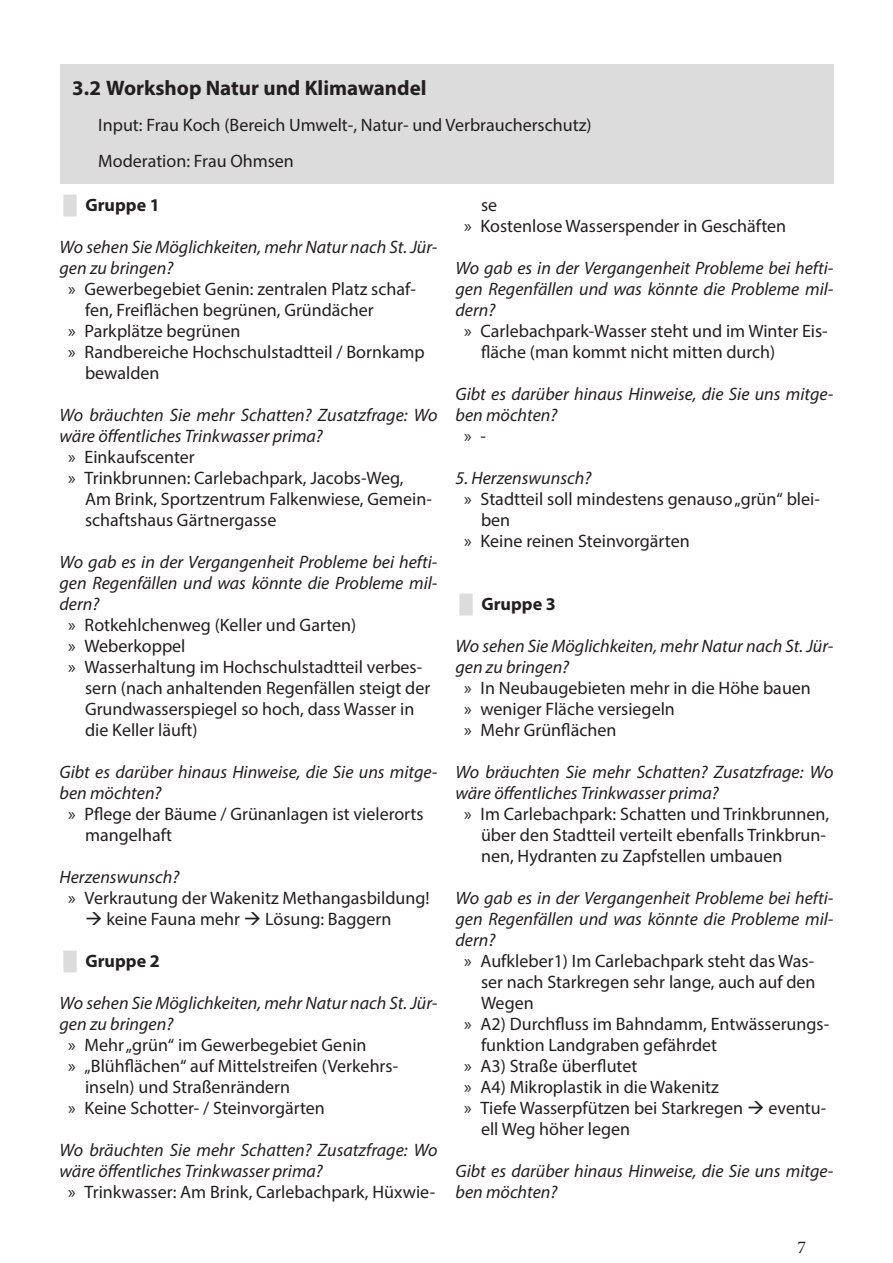
<style>
.page{position:relative;width:893px;height:1263px;background:#fff}
.page>*{position:absolute;margin:0;border:0;box-sizing:border-box;transform-origin:0 0}
.t1{font:700 21px "Myriad Pro";color:#231f20}
.t2{font:18px/21px "Myriad Pro";color:#231f20}
.Workshopfragen{font:italic 18px/21px "Myriad Pro";color:#231f20}
.t3{font:700 18px "Myriad Pro";color:#231f20}
.t4{font:18px "Minion Pro";color:#231f20}
.s1{font-family:"Arial";color:#dcdcdc}
.s2{font-family:"Arial";font-weight:400;color:#dcdcdc}
</style>
<div class="page">
<div style="left:60px;top:64px;width:773px;height:120px;background:#dcdcdc"></div>
<p class="t1" style="left:72px;top:74px;width:356px">3.2 Workshop Natur und Klimawandel</p>
<p class="t2" style="left:77px;top:114px;width:516px"><span class="s1">█</span> Input: Frau Koch (Bereich Umwelt-, Natur- und Verbraucherschutz)</p>
<p class="t2" style="left:77px;top:150px;width:219px"><span class="s1">█</span> Moderation: Frau Ohmsen</p>
<p class="t3" style="left:64px;top:193px;width:98px"><span class="s2">█</span> Gruppe 1</p>
<p class="Workshopfragen" style="left:60px;top:236px;width:379px">Wo sehen Sie Möglichkeiten, mehr Natur nach St. Jür&shy;gen zu bringen?</p>
<p class="t2" style="left:85px;top:278px;width:332px;text-indent:-17px">» Gewerbegebiet Genin: zentralen Platz schaf&shy;fen, Freiflächen begrünen, Gründächer</p>
<p class="t2" style="left:68px;top:320px;width:174px">» Parkplätze begrünen</p>
<p class="t2" style="left:85px;top:341px;width:341px;text-indent:-17px">» Randbereiche Hochschulstadtteil / Bornkamp bewalden</p>
<p class="Workshopfragen" style="left:60px;top:404px;width:379px">Wo bräuchten Sie mehr Schatten? Zusatzfrage: Wo wäre öffentliches Trinkwasser prima?</p>
<p class="t2" style="left:68px;top:446px;width:128px">» Einkaufscenter</p>
<p class="t2" style="left:85px;top:467px;width:348px;text-indent:-17px">» Trinkbrunnen: Carlebachpark, Jacobs-Weg,<br>Am Brink, Sportzentrum Falkenwiese, Gemein&shy;schaftshaus Gärtnergasse</p>
<p class="Workshopfragen" style="left:60px;top:551px;width:379px;text-align:justify">Wo gab es in der Vergangenheit Probleme bei hefti&shy;gen Regenfällen und was könnte die Probleme mil&shy;dern?</p>
<p class="t2" style="left:68px;top:614px;width:290px">» Rotkehlchenweg (Keller und Garten)</p>
<p class="t2" style="left:68px;top:635px;width:119px">» Weberkoppel</p>
<p class="t2" style="left:85px;top:656px;width:347px;text-indent:-17px">» Wasserhaltung im Hochschulstadtteil verbes&shy;sern (nach anhaltenden Regenfällen steigt der Grundwasserspiegel so hoch, dass Wasser in die Keller läuft)</p>
<p class="Workshopfragen" style="left:60px;top:761px;width:379px">Gibt es darüber hinaus Hinweise, die Sie uns mitge&shy;ben möchten?</p>
<p class="t2" style="left:85px;top:803px;width:340px;text-indent:-17px">» Pflege der Bäume / Grünanlagen ist vielerorts mangelhaft</p>
<p class="Workshopfragen" style="left:60px;top:866px;width:121px">Herzenswunsch?</p>
<p class="t2" style="left:68px;top:887px;width:363px">» Verkrautung der Wakenitz Methangasbildung!</p>
<p class="t2" style="left:85px;top:908px;width:308px">→ keine Fauna mehr → Lösung: Baggern</p>
<p class="t3" style="left:64px;top:949px;width:98px"><span class="s2">█</span> Gruppe 2</p>
<p class="Workshopfragen" style="left:60px;top:992px;width:379px">Wo sehen Sie Möglichkeiten, mehr Natur nach St. Jür&shy;gen zu bringen?</p>
<p class="t2" style="left:68px;top:1034px;width:300px">» Mehr „grün“ im Gewerbegebiet Genin</p>
<p class="t2" style="left:85px;top:1055px;width:315px;text-indent:-17px">» „Blühflächen“ auf Mittelstreifen (Verkehrs&shy;inseln) und Straßenrändern</p>
<p class="t2" style="left:68px;top:1097px;width:258px">» Keine Schotter- / Steinvorgärten</p>
<p class="Workshopfragen" style="left:60px;top:1139px;width:379px">Wo bräuchten Sie mehr Schatten? Zusatzfrage: Wo wäre öffentliches Trinkwasser prima?</p>
<p class="t2" style="left:68px;top:1181px;width:369px">» Trinkwasser: Am Brink, Carlebachpark, Hüxwie-</p>
<p class="t2" style="left:481px;top:194px;width:18px">se</p>
<p class="t2" style="left:464px;top:215px;width:324px">» Kostenlose Wasserspender in Geschäften</p>
<p class="Workshopfragen" style="left:455px;top:257px;width:379px;text-align:justify">Wo gab es in der Vergangenheit Probleme bei hefti&shy;gen Regenfällen und was könnte die Probleme mil&shy;dern?</p>
<p class="t2" style="left:481px;top:320px;width:348px;text-indent:-17px">» Carlebachpark-Wasser steht und im Winter Eis&shy;fläche (man kommt nicht mitten durch)</p>
<p class="Workshopfragen" style="left:455px;top:383px;width:379px">Gibt es darüber hinaus Hinweise, die Sie uns mitge&shy;ben möchten?</p>
<p class="t2" style="left:464px;top:425px;width:24px">» -</p>
<p class="Workshopfragen" style="left:455px;top:467px;width:137px">5. Herzenswunsch?</p>
<p class="t2" style="left:481px;top:488px;width:340px;text-indent:-17px">» Stadtteil soll mindestens genauso „grün“ blei&shy;ben</p>
<p class="t2" style="left:464px;top:530px;width:227px">» Keine reinen Steinvorgärten</p>
<p class="t3" style="left:460px;top:592px;width:98px"><span class="s2">█</span> Gruppe 3</p>
<p class="Workshopfragen" style="left:455px;top:635px;width:379px">Wo sehen Sie Möglichkeiten, mehr Natur nach St. Jür&shy;gen zu bringen?</p>
<p class="t2" style="left:464px;top:677px;width:348px">» In Neubaugebieten mehr in die Höhe bauen</p>
<p class="t2" style="left:464px;top:698px;width:212px">» weniger Fläche versiegeln</p>
<p class="t2" style="left:464px;top:719px;width:154px">» Mehr Grünflächen</p>
<p class="Workshopfragen" style="left:455px;top:761px;width:379px">Wo bräuchten Sie mehr Schatten? Zusatzfrage: Wo wäre öffentliches Trinkwasser prima?</p>
<p class="t2" style="left:481px;top:803px;width:350px;text-indent:-17px">» Im Carlebachpark: Schatten und Trinkbrunnen, über den Stadtteil verteilt ebenfalls Trinkbrun&shy;nen, Hydranten zu Zapfstellen umbauen</p>
<p class="Workshopfragen" style="left:455px;top:887px;width:379px;text-align:justify">Wo gab es in der Vergangenheit Probleme bei hefti&shy;gen Regenfällen und was könnte die Probleme mil&shy;dern?</p>
<p class="t2" style="left:481px;top:950px;width:336px;text-align:justify;text-indent:-17px">» Aufkleber1) Im Carlebachpark steht das Was&shy;ser nach Starkregen sehr lange, auch auf den Wegen</p>
<p class="t2" style="left:481px;top:1013px;width:350px;text-indent:-17px">» A2) Durchfluss im Bahndamm, Entwässerungs&shy;funktion Landgraben gefährdet</p>
<p class="t2" style="left:464px;top:1055px;width:175px">» A3) Straße überflutet</p>
<p class="t2" style="left:464px;top:1076px;width:256px">» A4) Mikroplastik in die Wakenitz</p>
<p class="t2" style="left:481px;top:1097px;width:347px;text-indent:-17px">» Tiefe Wasserpfützen bei Starkregen → eventu&shy;ell Weg höher legen</p>
<p class="Workshopfragen" style="left:455px;top:1160px;width:379px">Gibt es darüber hinaus Hinweise, die Sie uns mitge&shy;ben möchten?</p>
<p class="t4" style="left:797px;top:1235px;width:10px">7</p>
</div>
